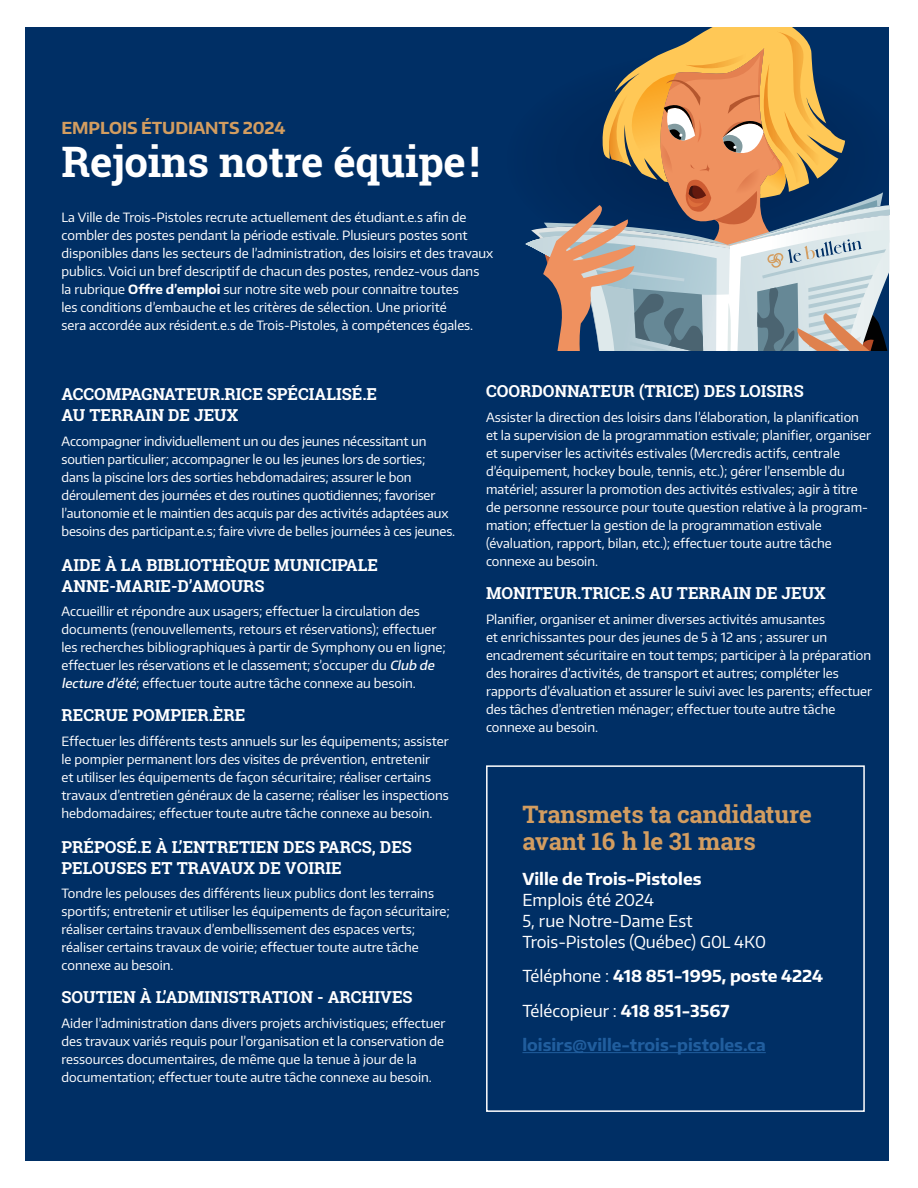
<style>
.page{position:relative;width:918px;height:1188px;background:#fff}
.page>*{position:absolute;margin:0;border:0;box-sizing:border-box;transform-origin:0 0}
.t1{font:700 42px "Roboto Slab";letter-spacing:-.005em;color:#fff}
.t2{font:700 24px/27px "Roboto Slab";letter-spacing:-.005em;color:#d39d60}
.t3{font:700 16.5px/21px "Roboto Slab";color:#fff}
.t4{font:700 16.5px/34.5px "Encode Sans";color:#fff}
.t5{font:16.5px/21px "Encode Sans";color:#fff}
.t6{font:700 16.5px "Encode Sans";letter-spacing:-.005em;color:#d39d60}
.t7{font:12.75px/18px "Encode Sans";color:#fff}
.s1{font-weight:700}
.s2{font-weight:500;font-style:italic}
.s3{font-weight:400}
.s4{color:#215e9e}
</style>
<div class="page">
<div style="left:26px;top:27px;width:864px;height:1134px;background:#002f65"></div>
<svg style="left:525px;top:27px;width:365px;height:324px"></svg>
<hr style="left:522px;top:1052px;width:244px;height:1px;background:#215e9e">
<div style="left:486px;top:765px;width:379px;height:347px;border:2px solid #fff"></div>
<p class="t6" style="left:62px;top:117px;width:225px">EMPLOIS ÉTUDIANTS 2024</p>
<h1 class="t1" style="left:62px;top:133px;width:420px">Rejoins notre équipe !</h1>
<p class="t7" style="left:62px;top:207px;width:433px">La Ville de Trois-Pistoles recrute actuellement des étudiant.e.s afin de combler des postes pendant la période estivale. Plusieurs postes sont disponibles dans les secteurs de l’administration, des loisirs et des travaux publics. Voici un bref descriptif de chacun des postes, rendez-vous dans<br>la rubrique <span class="s1">Offre d’emploi</span> sur notre site web pour connaitre toutes<br>les conditions d’embauche et les critères de sélection. Une priorité<br>sera accordée aux résident.e.s de Trois-Pistoles, à compétences égales.</p>
<p class="t3" style="left:62px;top:384px;width:317px">ACCOMPAGNATEUR.RICE SPÉCIALISÉ.E<br>AU TERRAIN DE JEUX</p>
<p class="t7" style="left:62px;top:432px;width:395px">Accompagner individuellement un ou des jeunes nécessitant un soutien particulier; accompagner le ou les jeunes lors de sorties; dans la piscine lors des sorties hebdomadaires; assurer le bon déroulement des journées et des routines quotidiennes; favoriser l’autonomie et le maintien des acquis par des activités adaptées aux besoins des participant.e.s; faire vivre de belles journées à ces jeunes.</p>
<p class="t3" style="left:62px;top:554px;width:318px">AIDE À LA BIBLIOTHÈQUE MUNICIPALE<br>ANNE-MARIE-D’AMOURS</p>
<p class="t7" style="left:62px;top:602px;width:386px">Accueillir et répondre aux usagers; effectuer la circulation des documents (renouvellements, retours et réservations); effectuer les recherches bibliographiques à partir de Symphony ou en ligne; effectuer les réservations et le classement; s’occuper du <span class="s2">Club de lecture d’été</span>; effectuer toute autre tâche connexe au besoin.</p>
<p class="t3" style="left:62px;top:705px;width:185px">RECRUE POMPIER.ÈRE</p>
<p class="t7" style="left:62px;top:732px;width:389px">Effectuer les différents tests annuels sur les équipements; assister le pompier permanent lors des visites de prévention, entretenir<br>et utiliser les équipements de façon sécuritaire; réaliser certains travaux d’entretien généraux de la caserne; réaliser les inspections hebdomadaires; effectuer toute autre tâche connexe au besoin.</p>
<p class="t3" style="left:62px;top:836px;width:352px">PRÉPOSÉ.E À L’ENTRETIEN DES PARCS, DES<br>PELOUSES ET TRAVAUX DE VOIRIE</p>
<p class="t7" style="left:62px;top:884px;width:390px">Tondre les pelouses des différents lieux publics dont les terrains sportifs; entretenir et utiliser les équipements de façon sécuritaire; réaliser certains travaux d’embellissement des espaces verts; réaliser certains travaux de voirie; effectuer toute autre tâche connexe au besoin.</p>
<p class="t3" style="left:62px;top:987px;width:353px">SOUTIEN À L’ADMINISTRATION - ARCHIVES</p>
<p class="t7" style="left:62px;top:1014px;width:385px">Aider l’administration dans divers projets archivistiques; effectuer des travaux variés requis pour l’organisation et la conservation de ressources documentaires, de même que la tenue à jour de la documentation; effectuer toute autre tâche connexe au besoin.</p>
<p class="t3" style="left:486px;top:381px;width:319px">COORDONNATEUR (TRICE) DES LOISIRS</p>
<p class="t7" style="left:486px;top:408px;width:387px">Assister la direction des loisirs dans l’élaboration, la planification et la supervision de la programmation estivale; planifier, organiser et superviser les activités estivales (Mercredis actifs, centrale d’équipement, hockey boule, tennis, etc.); gérer l’ensemble du matériel; assurer la promotion des activités estivales; agir à titre de personne ressource pour toute question relative à la program&shy;mation; effectuer la gestion de la programmation estivale (évaluation, rapport, bilan, etc.); effectuer toute autre tâche connexe au besoin.</p>
<p class="t3" style="left:486px;top:583px;width:341px">MONITEUR.TRICE.S AU TERRAIN DE JEUX</p>
<p class="t7" style="left:486px;top:610px;width:388px">Planifier, organiser et animer diverses activités amusantes<br>et enrichissantes pour des jeunes de 5 à 12 ans ; assurer un encadrement sécuritaire en tout temps; participer à la préparation des horaires d’activités, de transport et autres; compléter les rapports d’évaluation et assurer le suivi avec les parents; effectuer des tâches d’entretien ménager; effectuer toute autre tâche connexe au besoin.</p>
<h2 class="t2" style="left:522px;top:801px;width:291px">Transmets ta candidature avant 16 h le 31 mars</h2>
<p class="t4" style="left:522px;top:861px;width:181px">Ville de Trois-Pistoles</p>
<p class="t5" style="left:522px;top:889px;width:245px">Emplois été 2024<br>5, rue Notre-Dame Est<br>Trois-Pistoles (Québec) G0L 4K0</p>
<p class="t4" style="left:522px;top:958px;width:302px"><span class="s3">Téléphone :</span> 418 851-1995, poste 4224<br><span class="s3">Télécopieur :</span> 418 851-3567 <span class="s4">loisirs@ville-trois-pistoles.ca</span></p>
</div>
